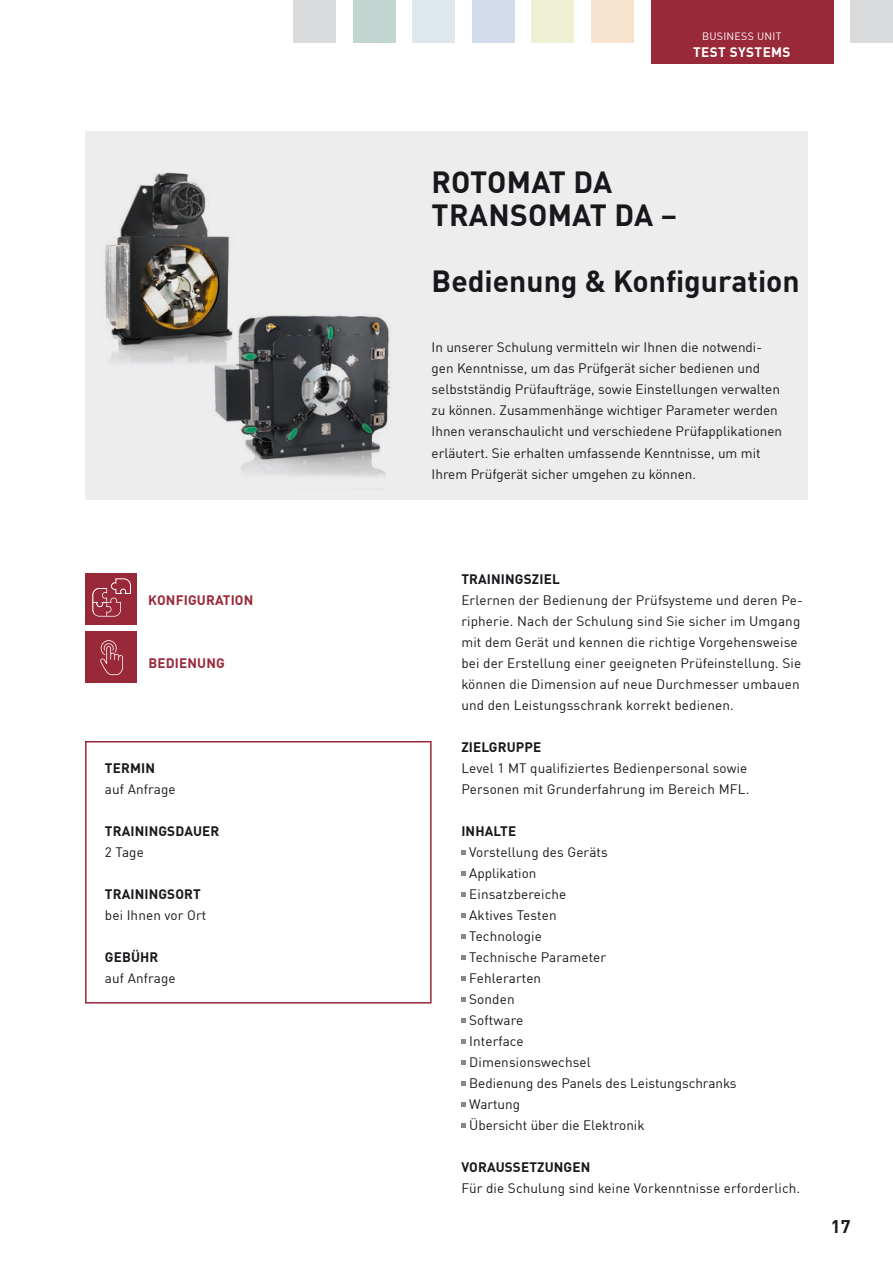
<style>
.page{position:relative;width:893px;height:1263px;background:#fff}
.page>*{position:absolute;margin:0;border:0;box-sizing:border-box;transform-origin:0 0}
.Header_1_capitel_letter_black_-16pt{font:700 30px "DIN Offc";color:#1a171c}
.Header_1_capitel_letter_black_-16pt-2{font:700 18px "DIN Offc";color:#1a171c}
.Header_1_capitel_letter_black_-16pt-3{font:13.5px/21px "DIN Offc";letter-spacing:.005em;color:#1a171c}
.Header_1_capitel_letter_black_-16pt-4{font:700 13.5px "DIN Offc";letter-spacing:.01em;color:#1a171c}
.Header_1_capitel_letter_black_-16pt-5{font:700 13.5px "DIN Offc";letter-spacing:.01em;color:#992939}
.Header_1_capitel_letter_black_-16pt-6{font:700 13.5px "DIN Offc";letter-spacing:.03em;color:#fff}
.Header_1_capitel_letter_black_-16pt-7{font:10.5px "DIN Offc";letter-spacing:.03em;color:#fff}
</style>
<div class="page">
<div style="left:651px;top:0;width:182px;height:64px;background:#992939"></div>
<div style="left:850px;top:0;width:43px;height:43px;background:#d9dadb"></div>
<div style="left:531px;top:0;width:43px;height:43px;background:#efefd4"></div>
<div style="left:412px;top:0;width:43px;height:43px;background:#dee8ec"></div>
<div style="left:591px;top:0;width:43px;height:43px;background:#f8e3ce"></div>
<div style="left:472px;top:0;width:42px;height:43px;background:#d1dbec"></div>
<div style="left:353px;top:0;width:42px;height:43px;background:#c2d5d1"></div>
<div style="left:293px;top:0;width:43px;height:43px;background:#d9dadb"></div>
<div style="left:85px;top:131px;width:723px;height:368px;background:#ededee"></div>
<svg style="left:461px;top:850px;width:5px;height:4px"></svg>
<svg style="left:461px;top:871px;width:5px;height:4px"></svg>
<svg style="left:461px;top:892px;width:5px;height:4px"></svg>
<svg style="left:461px;top:913px;width:5px;height:4px"></svg>
<svg style="left:461px;top:934px;width:5px;height:4px"></svg>
<svg style="left:461px;top:955px;width:5px;height:4px"></svg>
<svg style="left:461px;top:976px;width:5px;height:4px"></svg>
<svg style="left:461px;top:997px;width:5px;height:4px"></svg>
<svg style="left:461px;top:1018px;width:5px;height:4px"></svg>
<svg style="left:461px;top:1039px;width:5px;height:4px"></svg>
<svg style="left:461px;top:1060px;width:5px;height:4px"></svg>
<svg style="left:461px;top:1081px;width:5px;height:4px"></svg>
<svg style="left:461px;top:1102px;width:5px;height:4px"></svg>
<svg style="left:461px;top:1123px;width:5px;height:4px"></svg>
<img style="left:104px;top:172px;width:126px;height:192px">
<img style="left:208px;top:302px;width:182px;height:175px">
<div style="left:85px;top:741px;width:347px;height:262px;border:2px solid #992939"></div>
<div style="left:85px;top:573px;width:51px;height:51px;background:#992939"></div>
<svg style="left:92px;top:578px;width:39px;height:39px"></svg>
<div style="left:85px;top:631px;width:51px;height:51px;background:#992939"></div>
<svg style="left:100px;top:640px;width:23px;height:35px"></svg>
<p class="Header_1_capitel_letter_black_-16pt-5" style="left:148px;top:591px;width:107px">KONFIGURATION</p>
<p class="Header_1_capitel_letter_black_-16pt-5" style="left:149px;top:654px;width:78px">BEDIENUNG</p>
<p class="Header_1_capitel_letter_black_-16pt-4" style="left:105px;top:759px;width:52px">TERMIN</p>
<p class="Header_1_capitel_letter_black_-16pt-3" style="left:105px;top:778px;width:72px">auf Anfrage</p>
<p class="Header_1_capitel_letter_black_-16pt-4" style="left:105px;top:822px;width:116px">TRAININGSDAUER</p>
<p class="Header_1_capitel_letter_black_-16pt-3" style="left:105px;top:841px;width:40px">2 Tage</p>
<p class="Header_1_capitel_letter_black_-16pt-4" style="left:105px;top:885px;width:97px">TRAININGSORT</p>
<p class="Header_1_capitel_letter_black_-16pt-3" style="left:105px;top:904px;width:103px">bei Ihnen vor Ort</p>
<p class="Header_1_capitel_letter_black_-16pt-4" style="left:105px;top:948px;width:55px">GEBÜHR</p>
<p class="Header_1_capitel_letter_black_-16pt-3" style="left:105px;top:967px;width:72px">auf Anfrage</p>
<p class="Header_1_capitel_letter_black_-16pt-7" style="left:702px;top:30px;width:81px">BUSINESS UNIT</p>
<p class="Header_1_capitel_letter_black_-16pt-6" style="left:693px;top:43px;width:99px">TEST SYSTEMS</p>
<p class="Header_1_capitel_letter_black_-16pt" style="left:432px;top:163px;width:182px">ROTOMAT DA</p>
<p class="Header_1_capitel_letter_black_-16pt" style="left:432px;top:196px;width:247px">TRANSOMAT DA –</p>
<p class="Header_1_capitel_letter_black_-16pt" style="left:432px;top:262px;width:370px">Bedienung &amp; Konfiguration</p>
<p class="Header_1_capitel_letter_black_-16pt-3" style="left:432px;top:337px;width:352px">In unserer Schulung vermitteln wir Ihnen die notwendi&shy;gen Kenntnisse, um das Prüfgerät sicher bedienen und selbstständig Prüfaufträge, sowie Einstellungen verwalten zu können. Zusammenhänge wichtiger Parameter werden Ihnen veranschaulicht und verschiedene Prüfapplikationen erläutert. Sie erhalten umfassende Kenntnisse, um mit Ihrem Prüfgerät sicher umgehen zu können.</p>
<p class="Header_1_capitel_letter_black_-16pt-4" style="left:461px;top:570px;width:100px">TRAININGSZIEL</p>
<p class="Header_1_capitel_letter_black_-16pt-3" style="left:461px;top:589px;width:343px">Erlernen der Bedienung der Prüfsysteme und deren Pe&shy;ripherie. Nach der Schulung sind Sie sicher im Umgang mit dem Gerät und kennen die richtige Vorgehensweise bei der Erstellung einer geeigneten Prüfeinstellung. Sie können die Dimension auf neue Durchmesser umbauen und den Leistungsschrank korrekt bedienen.</p>
<p class="Header_1_capitel_letter_black_-16pt-4" style="left:461px;top:738px;width:81px">ZIELGRUPPE</p>
<p class="Header_1_capitel_letter_black_-16pt-3" style="left:461px;top:757px;width:289px">Level 1 MT qualifiziertes Bedienpersonal sowie<br>Personen mit Grunderfahrung im Bereich MFL.</p>
<p class="Header_1_capitel_letter_black_-16pt-4" style="left:461px;top:822px;width:56px">INHALTE</p>
<p class="Header_1_capitel_letter_black_-16pt-3" style="left:469px;top:841px;width:140px">Vorstellung des Geräts</p>
<p class="Header_1_capitel_letter_black_-16pt-3" style="left:469px;top:862px;width:69px">Applikation</p>
<p class="Header_1_capitel_letter_black_-16pt-3" style="left:469px;top:883px;width:99px">Einsatzbereiche</p>
<p class="Header_1_capitel_letter_black_-16pt-3" style="left:469px;top:904px;width:89px">Aktives Testen</p>
<p class="Header_1_capitel_letter_black_-16pt-3" style="left:469px;top:925px;width:74px">Technologie</p>
<p class="Header_1_capitel_letter_black_-16pt-3" style="left:469px;top:946px;width:139px">Technische Parameter</p>
<p class="Header_1_capitel_letter_black_-16pt-3" style="left:469px;top:967px;width:73px">Fehlerarten</p>
<p class="Header_1_capitel_letter_black_-16pt-3" style="left:469px;top:988px;width:47px">Sonden</p>
<p class="Header_1_capitel_letter_black_-16pt-3" style="left:469px;top:1009px;width:55px">Software</p>
<p class="Header_1_capitel_letter_black_-16pt-3" style="left:469px;top:1030px;width:56px">Interface</p>
<p class="Header_1_capitel_letter_black_-16pt-3" style="left:469px;top:1051px;width:123px">Dimensionswechsel</p>
<p class="Header_1_capitel_letter_black_-16pt-3" style="left:469px;top:1072px;width:269px">Bedienung des Panels des Leistungschranks</p>
<p class="Header_1_capitel_letter_black_-16pt-3" style="left:469px;top:1093px;width:52px">Wartung</p>
<p class="Header_1_capitel_letter_black_-16pt-3" style="left:469px;top:1114px;width:177px">Übersicht über die Elektronik</p>
<p class="Header_1_capitel_letter_black_-16pt-4" style="left:461px;top:1158px;width:131px">VORAUSSETZUNGEN</p>
<p class="Header_1_capitel_letter_black_-16pt-3" style="left:461px;top:1177px;width:340px">Für die Schulung sind keine Vorkenntnisse erforderlich.</p>
<p class="Header_1_capitel_letter_black_-16pt-2" style="left:831px;top:1215px;width:21px">17</p>
</div>
